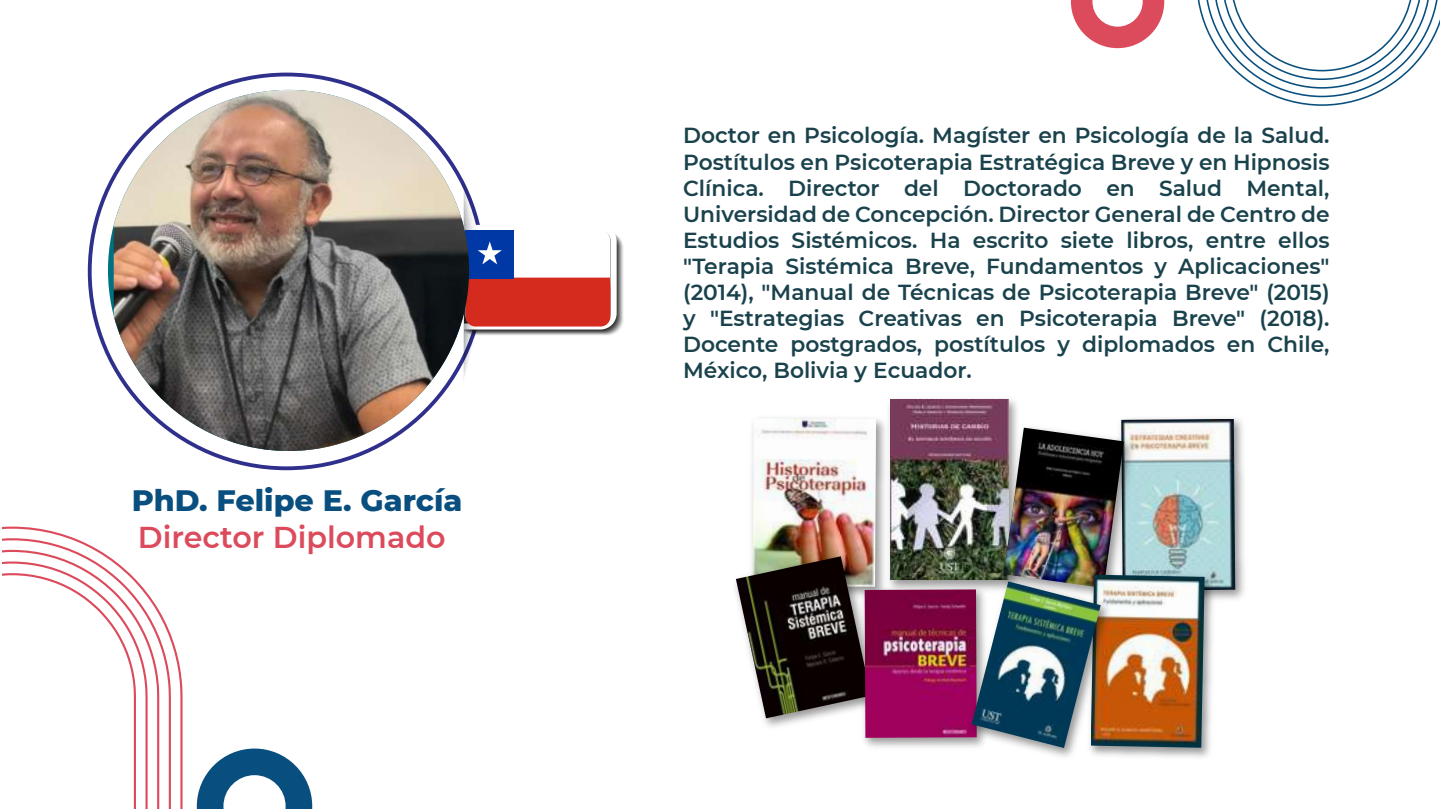
<style>
.page{position:relative;width:1440px;height:810px;background:#fff}
.page>*{position:absolute;margin:0;border:0;box-sizing:border-box;transform-origin:0 0}
.t1{font:800 30.15px "Montserrat";color:#084f7f}
.t2{font:600 30.15px "Montserrat";color:#db4b5c}
.t3{font:600 21.75px/26.1px "Montserrat";color:#1a424c;text-align:justify}
</style>
<div class="page">
<svg style="left:469px;top:192px;width:154px;height:162px"></svg>
<img style="left:114px;top:90px;width:355px;height:361px">
<img style="left:889px;top:398px;width:128px;height:184px">
<img style="left:890px;top:400px;width:119px;height:180px">
<svg style="left:1197px;top:0;width:243px;height:106px"></svg>
<svg style="left:1071px;top:0;width:93px;height:48px"></svg>
<svg style="left:2px;top:526px;width:181px;height:282px"></svg>
<svg style="left:197px;top:749px;width:115px;height:59px"></svg>
<img style="left:751px;top:411px;width:140px;height:171px">
<img style="left:753px;top:418px;width:123px;height:131px">
<img style="left:1131px;top:417px;width:114px;height:183px">
<img style="left:1121px;top:419px;width:114px;height:172px">
<img style="left:996px;top:421px;width:143px;height:154px">
<img style="left:1004px;top:428px;width:120px;height:147px">
<img style="left:1083px;top:567px;width:137px;height:191px">
<img style="left:1116px;top:575px;width:89px;height:173px">
<img style="left:735px;top:549px;width:152px;height:178px">
<img style="left:736px;top:556px;width:135px;height:162px">
<img style="left:857px;top:582px;width:107px;height:166px">
<img style="left:865px;top:589px;width:99px;height:149px">
<img style="left:964px;top:575px;width:152px;height:183px">
<img style="left:972px;top:581px;width:129px;height:167px">
<h1 class="t1" style="left:132px;top:478px;width:332px">PhD. Felipe E. García</h1>
<h1 class="t2" style="left:138px;top:516px;width:309px">Director Diplomado</h1>
<p class="t3" style="left:683px;top:122px;width:648px">Doctor en Psicología. Magíster en Psicología de la Salud.<br>Postítulos en Psicoterapia Estratégica Breve y en Hipnosis Clínica. Director del Doctorado en Salud Mental, Universidad de Concepción. Director General de Centro de Estudios Sistémicos. Ha escrito siete libros, entre ellos "Terapia Sistémica Breve, Fundamentos y Aplicaciones" (2014), "Manual de Técnicas de Psicoterapia Breve" (2015) y "Estrategias Creativas en Psicoterapia Breve" (2018).<br>Docente postgrados, postítulos y diplomados en Chile, México, Bolivia y Ecuador.</p>
</div>
